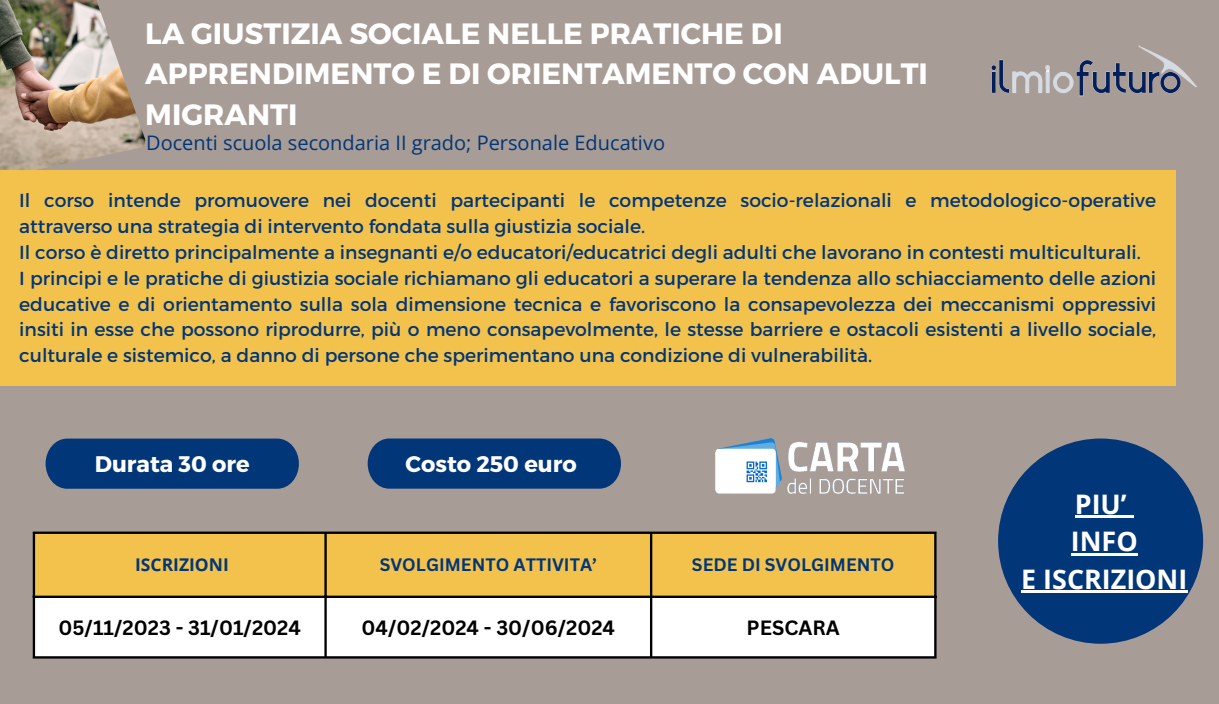
<style>
.page{position:relative;width:1219px;height:704px;background:#fff}
.page>*{position:absolute;margin:0;border:0;box-sizing:border-box;transform-origin:0 0}
.t1{font:700 29.38px/40.8px "Montserrat";color:#fff}
.t2{font:700 26.88px "Open Sans";color:#fff}
.t3{font:700 22.5px "Montserrat";color:#fff}
.t4{font:700 20.06px "Canva Sans";color:#000}
.t5{font:20px "Open Sans";color:#013678}
.t6{font:18.75px/25.8px "Montserrat";color:#013678}
.t7{font:700 17.5px "Canva Sans";color:#013678}
.t8{font:700 17.5px "Open Sans";color:#013678}
</style>
<div class="page">
<div style="left:0;top:0;width:1219px;height:703px;background:#a89c96"></div>
<img style="left:0;top:0;width:145px;height:170px">
<div style="left:0;top:170px;width:1175px;height:215px;background:#f3c24c"></div>
<div style="left:46px;top:438px;width:253px;height:50px;background:#013678"></div>
<div style="left:368px;top:438px;width:253px;height:50px;background:#013678"></div>
<div style="left:35px;top:533px;width:899px;height:62px;background:#f3c24c"></div>
<div style="left:35px;top:597px;width:899px;height:58px;background:#fff"></div>
<hr style="left:33px;top:533px;width:2px;height:122px;background:#000">
<hr style="left:324px;top:533px;width:3px;height:122px;background:#000">
<hr style="left:650px;top:533px;width:2px;height:122px;background:#000">
<hr style="left:934px;top:533px;width:2px;height:122px;background:#000">
<hr style="left:33px;top:531px;width:903px;height:2px;background:#000">
<hr style="left:33px;top:595px;width:903px;height:2px;background:#000">
<hr style="left:33px;top:655px;width:903px;height:3px;background:#000">
<div style="left:998px;top:438px;width:205px;height:205px;background:#013678;border-radius:50%"></div>
<hr style="left:1075px;top:515px;width:52px;height:2px;background:#fff">
<svg style="left:1127px;top:515px;width:7px;height:2px"></svg>
<hr style="left:1071px;top:552px;width:67px;height:3px;background:#fff">
<hr style="left:1021px;top:590px;width:166px;height:2px;background:#fff">
<img style="left:991px;top:45px;width:206px;height:52px">
<img style="left:715px;top:438px;width:189px;height:55px">
<p class="t1" style="left:145px;top:11px;width:784px">LA GIUSTIZIA SOCIALE NELLE PRATICHE DI<br>APPRENDIMENTO E DI ORIENTAMENTO CON ADULTI<br>MIGRANTI</p>
<p class="t5" style="left:146px;top:129px;width:520px">Docenti scuola secondaria II grado; Personale Educativo</p>
<p class="t6" style="left:19px;top:187px;width:1138px">Il corso intende promuovere nei docenti partecipanti le competenze socio-relazionali e metodologico-operative attraverso una strategia di intervento fondata sulla giustizia sociale.</p>
<p class="t6" style="left:19px;top:238px;width:1123px">Il corso è diretto principalmente a insegnanti e/o educatori/educatrici degli adulti che lavorano in contesti multiculturali.</p>
<p class="t6" style="left:19px;top:264px;width:1138px;text-align:justify">I principi e le pratiche di giustizia sociale richiamano gli educatori a superare la tendenza allo schiacciamento delle azioni educative e di orientamento sulla sola dimensione tecnica e favoriscono la consapevolezza dei meccanismi oppressivi insiti in esse che possono riprodurre, più o meno consapevolmente, le stesse barriere e ostacoli esistenti a livello sociale, culturale e sistemico, a danno di persone che sperimentano una condizione di vulnerabilità.</p>
<p class="t3" style="left:95px;top:449px;width:156px">Durata 30 ore</p>
<p class="t3" style="left:406px;top:449px;width:173px">Costo 250 euro</p>
<p class="t8" style="left:135px;top:552px;width:95px">ISCRIZIONI</p>
<p class="t7" style="left:380px;top:552px;width:219px">SVOLGIMENTO ATTIVITA’</p>
<p class="t7" style="left:692px;top:552px;width:204px">SEDE DI SVOLGIMENTO</p>
<p class="t4" style="left:59px;top:612px;width:244px">05/11/2023 - 31/01/2024</p>
<p class="t4" style="left:362px;top:612px;width:255px">04/02/2024 - 30/06/2024</p>
<p class="t4" style="left:747px;top:612px;width:95px">PESCARA</p>
<p class="t2" style="left:1075px;top:485px;width:53px">PIU’</p>
<p class="t2" style="left:1071px;top:522px;width:68px">INFO</p>
<p class="t2" style="left:1021px;top:560px;width:168px">E ISCRIZIONI</p>
</div>
